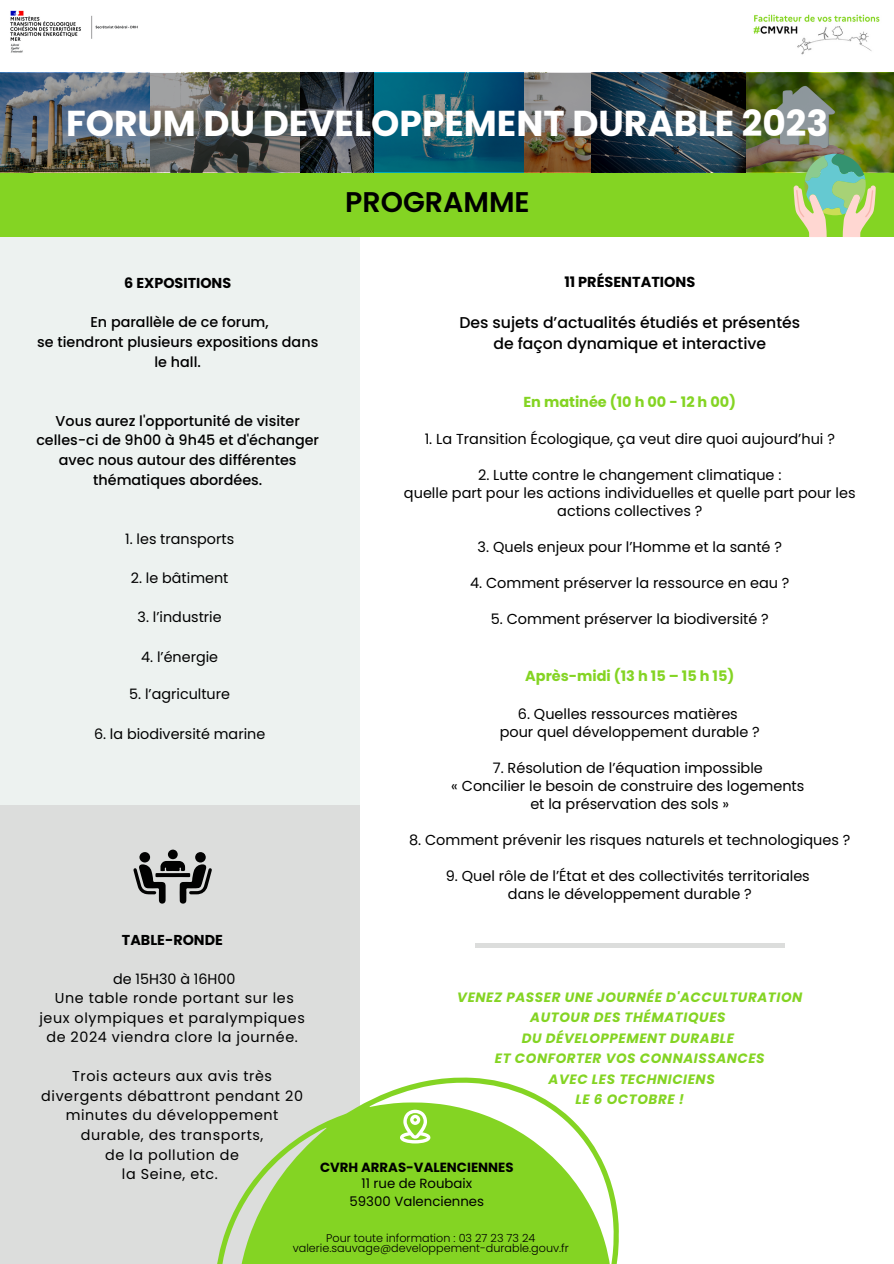
<style>
.page{position:relative;width:894px;height:1264px;background:#fff}
.page>*{position:absolute;margin:0;border:0;box-sizing:border-box;transform-origin:0 0}
.t1{font:700 36px "Poppins";color:#fff}
.t2{font:600 28.35px "Poppins";color:#000}
.t3{font:500 15.6px "Poppins";color:#000}
.t4{font:14.4px/18px "Poppins";color:#000;text-align:center}
.t5{font:500 14.4px/19.6px "Poppins";color:#000;text-align:center}
.t6{font:700 14.4px "Poppins";color:#84d423}
.t7{font:700 14.4px "Poppins";color:#000}
.t8{font:14.25px/19.5px "Poppins";letter-spacing:.04em;color:#000;text-align:center}
.t9{font:14.25px "Poppins";color:#000}
.t10{font:700 14.25px "Poppins";color:#000}
.t11{font:italic 700 13.5px/20.4px "Poppins";letter-spacing:.04em;color:#84d423;text-align:center}
.t12{font:13.35px "Poppins";color:#000}
.t13{font:700 13.35px "Poppins";color:#000}
.t14{font:300 11.25px "Poppins";color:#000}
</style>
<div class="page">
<div style="left:0;top:171px;width:359px;height:754px;background:#edf2f0"></div>
<div style="left:0;top:805px;width:359px;height:458px;background:#dcdddc"></div>
<svg style="left:217px;top:1076px;width:402px;height:187px;fill:#84d423"></svg>
<svg style="left:400px;top:1109px;width:30px;height:34px"></svg>
<div style="left:0;top:171px;width:893px;height:66px;background:#84d423"></div>
<svg style="left:133px;top:860px;width:79px;height:43px"></svg>
<div style="left:195px;top:852px;width:11px;height:10px;background:#020202;border-radius:50%"></div>
<div style="left:139px;top:852px;width:11px;height:10px;background:#020202;border-radius:50%"></div>
<div style="left:168px;top:849px;width:10px;height:10px;background:#020202;border-radius:50%"></div>
<div style="left:475px;top:943px;width:309px;height:5px;background:#dcdddc"></div>
<img style="left:10px;top:10px;width:128px;height:43px">
<img style="left:753px;top:14px;width:127px;height:41px">
<img style="left:1px;top:72px;width:892px;height:2px">
<img style="left:0;top:74px;width:893px;height:98px">
<svg style="left:793px;top:154px;width:82px;height:83px"></svg>
<p class="t1" style="left:66px;top:98px;width:763px">FORUM DU DEVELOPPEMENT DURABLE 2023</p>
<p class="t7" style="left:124px;top:273px;width:108px">6 EXPOSITIONS</p>
<p class="t5" style="left:90px;top:312px;width:180px">En parallèle de ce forum,</p>
<p class="t5" style="left:37px;top:332px;width:282px">se tiendront plusieurs expositions dans le hall.</p>
<p class="t5" style="left:36px;top:410px;width:284px">Vous aurez l'opportunité de visiter celles-ci de 9h00 à 9h45 et d'échanger avec nous autour des différentes thématiques abordées.</p>
<p class="t4" style="left:125px;top:529px;width:110px">1. les transports</p>
<p class="t4" style="left:131px;top:569px;width:99px">2. le bâtiment</p>
<p class="t4" style="left:138px;top:608px;width:85px">3. l’industrie</p>
<p class="t4" style="left:141px;top:647px;width:78px">4. l’énergie</p>
<p class="t4" style="left:129px;top:685px;width:102px">5. l’agriculture</p>
<p class="t4" style="left:94px;top:724px;width:173px">6. la biodiversité marine</p>
<p class="t2" style="left:345px;top:182px;width:186px">PROGRAMME</p>
<p class="t7" style="left:564px;top:272px;width:132px">11 PRÉSENTATIONS</p>
<p class="t3" style="left:459px;top:311px;width:342px">Des sujets d’actualités étudiés et présentés</p>
<p class="t3" style="left:493px;top:333px;width:274px">de façon dynamique et interactive</p>
<p class="t6" style="left:523px;top:391px;width:214px">En matinée (10 h 00 - 12 h 00)</p>
<p class="t4" style="left:424px;top:430px;width:411px">1. La Transition Écologique, ça veut dire quoi aujourd’hui ?</p>
<p class="t4" style="left:478px;top:466px;width:305px">2. Lutte contre le changement climatique :</p>
<p class="t4" style="left:404px;top:484px;width:453px">quelle part pour les actions individuelles et quelle part pour les actions collectives ?</p>
<p class="t4" style="left:477px;top:538px;width:306px">3. Quels enjeux pour l’Homme et la santé ?</p>
<p class="t4" style="left:470px;top:574px;width:321px">4. Comment préserver la ressource en eau ?</p>
<p class="t4" style="left:490px;top:610px;width:279px">5. Comment préserver la biodiversité ?</p>
<p class="t6" style="left:525px;top:666px;width:210px">Après-midi (13 h 15 – 15 h 15)</p>
<p class="t4" style="left:517px;top:704px;width:221px">6. Quelles ressources matières</p>
<p class="t4" style="left:499px;top:722px;width:261px">pour quel développement durable ?</p>
<p class="t4" style="left:492px;top:758px;width:271px">7. Résolution de l’équation impossible</p>
<p class="t4" style="left:451px;top:776px;width:354px">« Concilier le besoin de construire des logements</p>
<p class="t4" style="left:530px;top:794px;width:200px">et la préservation des sols »</p>
<p class="t4" style="left:409px;top:830px;width:443px">8. Comment prévenir les risques naturels et technologiques ?</p>
<p class="t4" style="left:445px;top:866px;width:365px">9. Quel rôle de l’État et des collectivités territoriales</p>
<p class="t4" style="left:507px;top:884px;width:245px">dans le développement durable ?</p>
<p class="t10" style="left:122px;top:929px;width:102px">TABLE-RONDE</p>
<p class="t9" style="left:113px;top:968px;width:124px">de 15H30 à 16H00</p>
<p class="t8" style="left:39px;top:988px;width:267px">Une table ronde portant sur les jeux olympiques et paralympiques de 2024 viendra clore la journée.</p>
<p class="t8" style="left:41px;top:1066px;width:263px">Trois acteurs aux avis très divergents débattront pendant 20 minutes du développement durable, des transports,</p>
<p class="t8" style="left:105px;top:1144px;width:135px">de la pollution de</p>
<p class="t8" style="left:122px;top:1164px;width:97px">la Seine, etc.</p>
<p class="t11" style="left:457px;top:987px;width:346px">VENEZ PASSER UNE JOURNÉE D'ACCULTURATION<br>AUTOUR DES THÉMATIQUES</p>
<p class="t11" style="left:521px;top:1027px;width:214px">DU DÉVELOPPEMENT DURABLE</p>
<p class="t11" style="left:494px;top:1048px;width:271px">ET CONFORTER VOS CONNAISSANCES</p>
<p class="t11" style="left:548px;top:1068px;width:168px">AVEC LES TECHNICIENS</p>
<p class="t11" style="left:575px;top:1089px;width:110px">LE 6 OCTOBRE !</p>
<p class="t13" style="left:320px;top:1157px;width:195px">CVRH ARRAS-VALENCIENNES</p>
<p class="t12" style="left:361px;top:1173px;width:112px">11 rue de Roubaix</p>
<p class="t12" style="left:349px;top:1191px;width:136px">59300 Valenciennes</p>
<p class="t14" style="left:326px;top:1230px;width:211px">Pour toute information : 03 27 23 73 24</p>
<p class="t14" style="left:292px;top:1240px;width:278px">valerie.sauvage@developpement-durable.gouv.fr</p>
</div>
